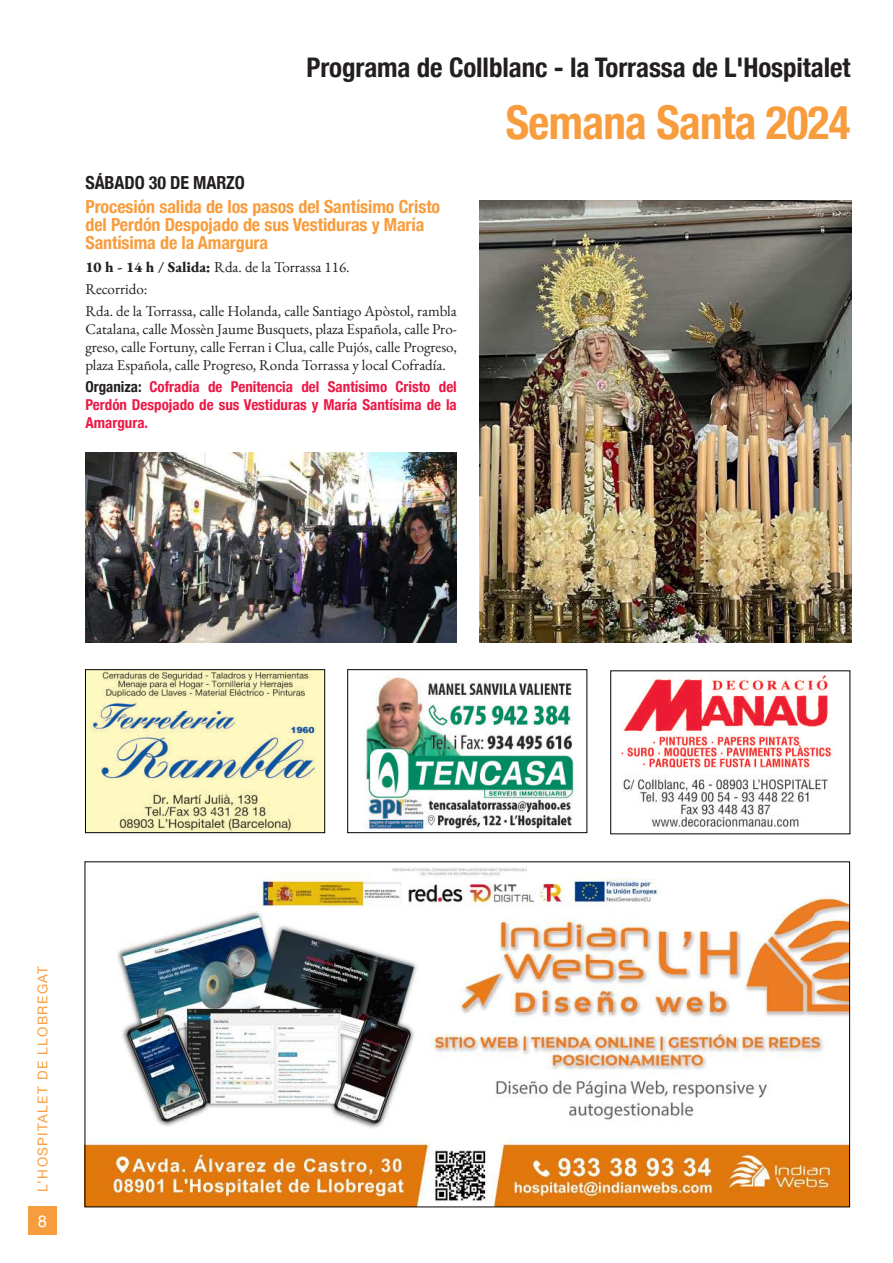
<style>
.page{position:relative;width:893px;height:1263px;background:#fff}
.page>*{position:absolute;margin:0;border:0;box-sizing:border-box;transform-origin:0 0}
.t1{font:700 condensed 46.5px "Helvetica Neue";letter-spacing:-.015em;color:#f89d3d}
.t2{font:700 condensed 27px "Helvetica Neue";letter-spacing:-.005em;color:#231f20}
.t3{font:700 condensed 18px/18px "Helvetica Neue";letter-spacing:-.005em;color:#f89d3d}
.t4{font:700 condensed 18px "Helvetica Neue";letter-spacing:-.005em;color:#231f20}
.t5{font:16.5px "Helvetica Neue";color:#fff}
.t6{font:15px/22.2px "EB Garamond";color:#231f20}
.t7{font:700 condensed 15px/18px "Helvetica Neue";color:#ed1845;text-align:justify}
.t8{font:13.5px "Helvetica Neue";letter-spacing:.1em;color:#f89d3d}
.s1{font-weight:800}
.s2{color:#231f20}
</style>
<div class="page">
<div style="left:28px;top:1206px;width:29px;height:28px;background:#f89d3d"></div>
<img style="left:479px;top:200px;width:372px;height:442px">
<img style="left:85px;top:452px;width:372px;height:190px">
<img style="left:621px;top:675px;width:214px;height:152px">
<img style="left:365px;top:677px;width:209px;height:154px">
<div style="left:347px;top:669px;width:240px;height:164px;border:1px solid #000"></div>
<img style="left:87px;top:671px;width:236px;height:160px">
<div style="left:85px;top:669px;width:240px;height:164px;border:1px solid #000"></div>
<img style="left:87px;top:867px;width:761px;height:338px">
<h2 class="t2" style="left:306px;top:45px;width:545px">Programa de Collblanc - la Torrassa de L'Hospitalet</h2>
<h1 class="t1" style="left:506px;top:84px;width:346px">Semana Santa 2024</h1>
<p class="t4" style="left:85px;top:168px;width:161px">SÁBADO 30 DE MARZO</p>
<p class="t3" style="left:85px;top:197px;width:356px">Procesión salida de los pasos del Santísimo Cristo del Perdón Despojado de sus Vestiduras y María<br>Santísima de la Amargura</p>
<p class="t6" style="left:85px;top:256px;width:373px"><span class="s1">10 h - 14 h / Salida:</span> Rda. de la Torrassa 116.<br>Recorrido:<br>Rda. de la Torrassa, calle Holanda, calle Santiago Apòstol, rambla</p>
<p class="t6" style="left:85px;top:320px;width:373px;line-height:18px;text-align:justify">Catalana, calle Mossèn Jaume Busquets, plaza Española, calle Pro&shy;greso, calle Fortuny, calle Ferran i Clua, calle Pujós, calle Progreso, plaza Española, calle Progreso, Ronda Torrassa y local Cofradía.</p>
<p class="t7" style="left:85px;top:377px;width:373px"><span class="s2">Organiza:</span> Cofradía de Penitencia del Santísimo Cristo del Perdón Despojado de sus Vestiduras y María Santísima de la Amargura.</p>
<p class="t8" style="left:33px;top:1191px;width:227px;rotate:-90deg">L’HOSPITALET DE LLOBREGAT</p>
<p class="t5" style="left:38px;top:1209px;width:11px">8</p>
</div>
